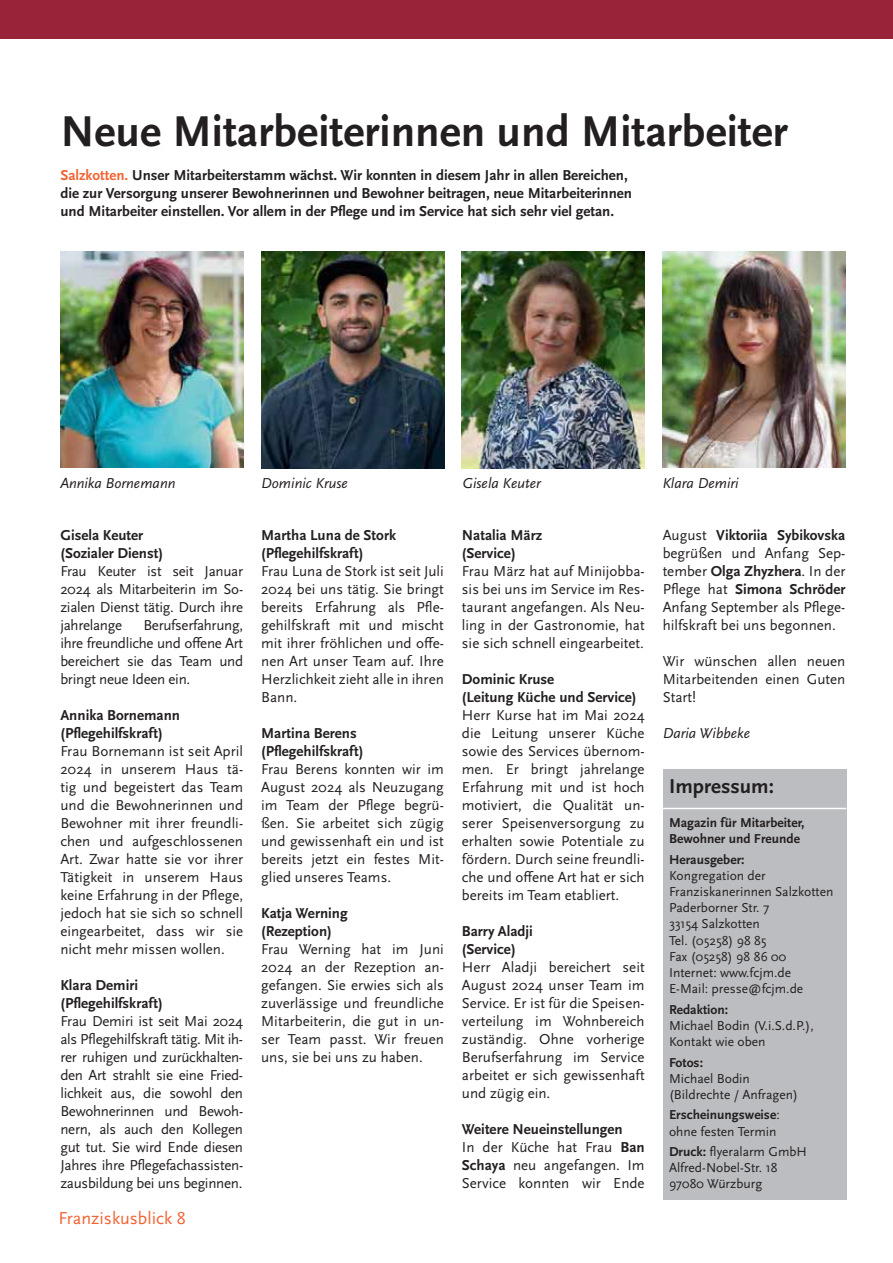
<style>
.page{position:relative;width:893px;height:1263px;background:#fff}
.page>*{position:absolute;margin:0;border:0;box-sizing:border-box;transform-origin:0 0}
.t1{font:700 45px "Scala Sans Pro";color:#231f20}
.t2{font:700 21px "Scala Sans Pro";color:#231f20}
.t3{font:18px "Scala Sans Pro";color:#f26435}
.t4{font:15px/18px "Scala Sans Pro";color:#231f20;text-align:justify}
.t5{font:700 15px/18px "Scala Sans Pro";color:#231f20}
.t6{font:italic 15px "Scala Sans Pro";color:#231f20}
.t7{font:13.5px/16.2px "Scala Sans Pro";color:#231f20}
.t8{font:700 13.5px/16.2px "Scala Sans Pro";color:#231f20}
.s1{color:#f26435}
.s2{font-weight:700}
.s3{font-weight:400}
</style>
<div class="page">
<div style="left:663px;top:770px;width:183px;height:430px;background:#bbbdc0"></div>
<hr style="left:663px;top:808px;width:183px;height:1px;background:#fff">
<div style="left:0;top:0;width:893px;height:38px;background:#992338"></div>
<img style="left:663px;top:252px;width:183px;height:216px">
<img style="left:60px;top:252px;width:183px;height:216px">
<img style="left:261px;top:252px;width:183px;height:216px">
<img style="left:462px;top:252px;width:183px;height:216px">
<h1 class="t1" style="left:60px;top:111px;width:729px">Neue Mitarbeiterinnen und Mitarbeiter</h1>
<p class="t5" style="left:60px;top:167px;width:573px"><span class="s1">Salzkotten.</span> Unser Mitarbeiterstamm wächst. Wir konnten in diesem Jahr in allen Bereichen, die zur Versorgung unserer Bewohnerinnen und Bewohner beitragen, neue Mitarbeiterinnen und Mitarbeiter einstellen. Vor allem in der Pflege und im Service hat sich sehr viel getan.</p>
<p class="t6" style="left:60px;top:476px;width:117px">Annika Bornemann</p>
<p class="t6" style="left:261px;top:476px;width:88px">Dominic Kruse</p>
<p class="t6" style="left:462px;top:476px;width:80px">Gisela Keuter</p>
<p class="t6" style="left:662px;top:476px;width:78px">Klara Demiri</p>
<p class="t5" style="left:60px;top:527px;width:104px">Gisela Keuter (Sozialer Dienst)</p>
<p class="t4" style="left:60px;top:563px;width:184px">Frau Keuter ist seit Januar 2024 als Mitarbeiterin im So&shy;zialen Dienst tätig. Durch ihre jahrelange</p>
<p class="t4" style="left:60px;top:617px;width:184px;text-indent:83px">Berufserfahrung, ihre freundliche und offene Art bereichert sie das Team und bringt neue Ideen ein.</p>
<p class="t5" style="left:60px;top:707px;width:121px">Annika Bornemann (Pflegehilfskraft)</p>
<p class="t4" style="left:60px;top:743px;width:184px">Frau Bornemann ist seit April 2024 in unserem Haus tä&shy;tig und begeistert das Team und die Bewohnerinnen und Bewohner mit ihrer freundli&shy;chen und aufgeschlossenen Art. Zwar hatte sie vor ihrer Tätigkeit in unserem Haus keine Erfahrung in der Pflege, jedoch hat sie sich so schnell eingearbeitet, dass wir sie nicht mehr missen wollen.</p>
<p class="t5" style="left:60px;top:977px;width:104px">Klara Demiri (Pflegehilfskraft)</p>
<p class="t4" style="left:60px;top:1013px;width:184px">Frau Demiri ist seit Mai 2024 als Pflegehilfskraft tätig. Mit ih&shy;rer ruhigen und zurückhalten&shy;den Art strahlt sie eine Fried&shy;lichkeit aus, die sowohl den Bewohnerinnen und Bewoh&shy;nern, als auch den Kollegen gut tut. Sie wird Ende diesen Jahres ihre Pflegefachassisten&shy;zausbildung bei uns beginnen.</p>
<p class="t3" style="left:58px;top:1210px;width:129px">Franziskusblick 8</p>
<p class="t5" style="left:261px;top:527px;width:136px">Martha Luna de Stork (Pflegehilfskraft)</p>
<p class="t4" style="left:261px;top:563px;width:184px">Frau Luna de Stork ist seit Juli 2024 bei uns tätig. Sie bringt bereits Erfahrung als Pfle&shy;gehilfskraft mit und mischt mit ihrer fröhlichen und offe&shy;nen Art unser Team auf. Ihre Herzlichkeit zieht alle in ihren Bann.</p>
<p class="t5" style="left:261px;top:725px;width:104px">Martina Berens (Pflegehilfskraft)</p>
<p class="t4" style="left:261px;top:761px;width:184px">Frau Berens konnten wir im August 2024 als Neuzugang im Team der Pflege begrü&shy;ßen. Sie arbeitet sich zügig und gewissenhaft ein und ist bereits jetzt ein festes Mit&shy;glied unseres Teams.</p>
<p class="t5" style="left:261px;top:905px;width:88px">Katja Werning (Rezeption)</p>
<p class="t4" style="left:261px;top:941px;width:184px">Frau Werning hat im Juni 2024 an der Rezeption an&shy;gefangen. Sie erwies sich als zuverlässige und freundliche Mitarbeiterin, die gut in un&shy;ser Team passt. Wir freuen uns, sie bei uns zu haben.</p>
<p class="t5" style="left:462px;top:527px;width:82px">Natalia März (Service)</p>
<p class="t4" style="left:462px;top:563px;width:184px">Frau März hat auf Minijobba&shy;sis bei uns im Service im Res&shy;taurant angefangen. Als Neu&shy;ling in der Gastronomie, hat sie sich schnell eingearbeitet.</p>
<p class="t5" style="left:462px;top:671px;width:176px">Dominic Kruse<br>(Leitung Küche und Service)</p>
<p class="t4" style="left:462px;top:707px;width:184px">Herr Kurse hat im Mai 2024 die Leitung unserer Küche sowie des Services übernom&shy;men. Er bringt jahrelange Erfahrung mit und ist hoch motiviert, die Qualität un&shy;serer Speisenversorgung zu erhalten sowie Potentiale zu fördern. Durch seine freundli&shy;che und offene Art hat er sich bereits im Team etabliert.</p>
<p class="t5" style="left:462px;top:923px;width:73px">Barry Aladji (Service)</p>
<p class="t4" style="left:462px;top:959px;width:184px">Herr Aladji bereichert seit August 2024 unser Team im Service. Er ist für die Speisen&shy;verteilung im Wohnbereich zuständig. Ohne vorherige Berufserfahrung im Service arbeitet er sich gewissenhaft und zügig ein.</p>
<p class="t4" style="left:462px;top:1121px;width:184px;text-align:left"><span class="s2">Weitere Neueinstellungen<br></span>In der Küche hat Frau <span class="s2">Ban<br>Schaya</span> neu angefangen. Im<br>Service konnten wir Ende</p>
<p class="t4" style="left:663px;top:527px;width:184px">August <span class="s2">Viktoriia Sybikovska </span>begrüßen und Anfang Sep&shy;tember <span class="s2">Olga Zhyzhera</span>. In der Pflege hat <span class="s2">Simona Schröder </span>Anfang September als Pflege&shy;hilfskraft bei uns begonnen.</p>
<p class="t4" style="left:663px;top:653px;width:184px">Wir wünschen allen neuen Mitarbeitenden einen Guten Start!</p>
<p class="t6" style="left:663px;top:726px;width:89px">Daria Wibbeke</p>
<h2 class="t2" style="left:669px;top:777px;width:106px">Impressum:</h2>
<p class="t8" style="left:669px;top:815px;width:137px">Magazin für Mitarbeiter,<br>Bewohner und Freunde</p>
<p class="t8" style="left:669px;top:852px;width:77px">Herausgeber:</p>
<p class="t7" style="left:669px;top:868px;width:166px">Kongregation der<br>Franziskanerinnen Salzkotten<br>Paderborner Str. 7<br>33154 Salzkotten<br>Tel. (05258) 98 85<br>Fax (05258) 98 86 00<br>Internet: www.fcjm.de<br>E-Mail: presse@fcjm.de</p>
<p class="t8" style="left:669px;top:1002px;width:61px">Redaktion:</p>
<p class="t7" style="left:669px;top:1018px;width:146px">Michael Bodin (V.i.S.d.P.),<br>Kontakt wie oben</p>
<p class="t8" style="left:669px;top:1055px;width:36px">Fotos:</p>
<p class="t7" style="left:669px;top:1071px;width:130px">Michael Bodin (Bildrechte / Anfragen)</p>
<p class="t8" style="left:669px;top:1108px;width:112px">Erscheinungsweise<span class="s3">: ohne festen Termin</span></p>
<p class="t7" style="left:669px;top:1144px;width:139px"><span class="s2">Druck:</span> flyeralarm GmbH<br>Alfred-Nobel-Str. 18<br>97080 Würzburg</p>
</div>
